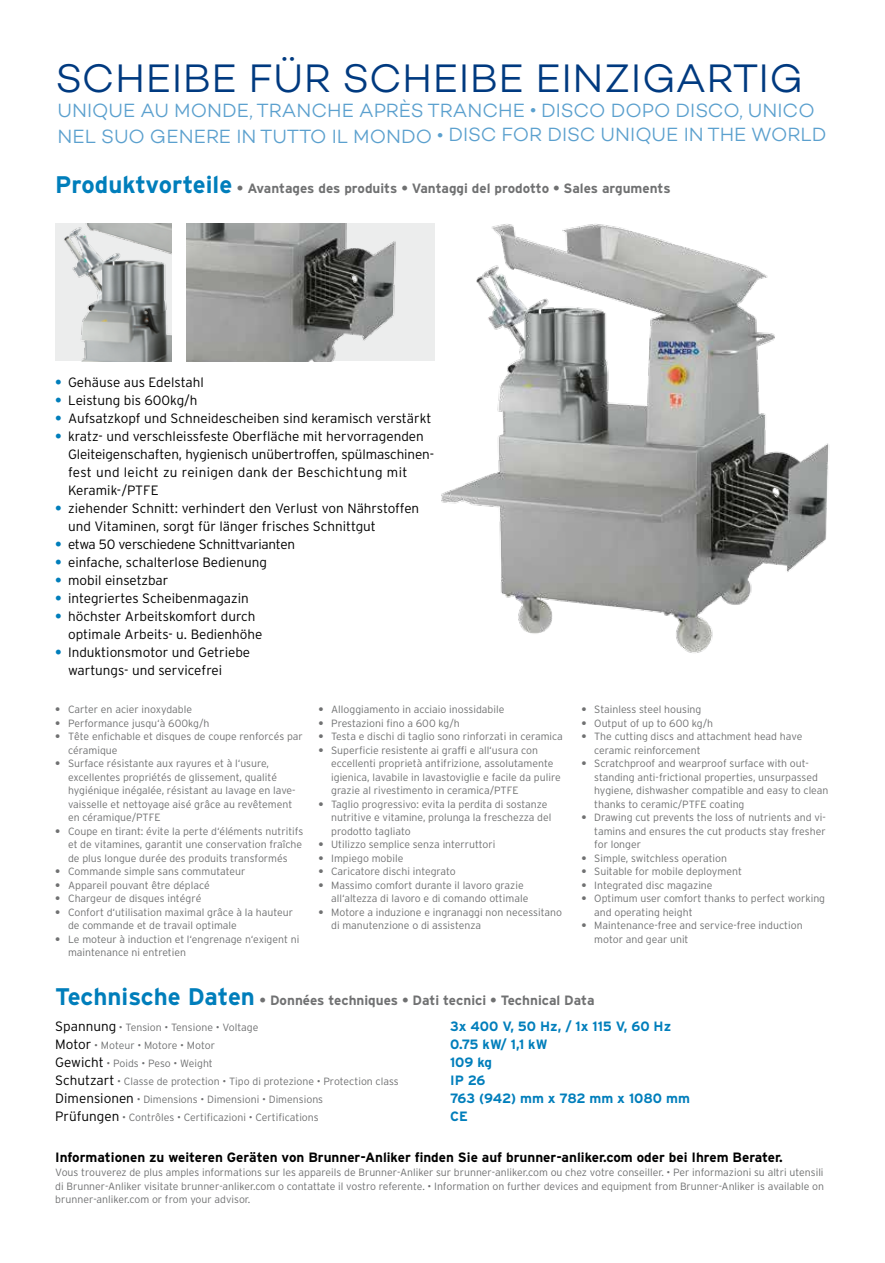
<style>
.page{position:relative;width:885px;height:1263px;background:#fff}
.page>*{position:absolute;margin:0;border:0;box-sizing:border-box;transform-origin:0 0}
.t1{font:300 40.5px "Campton";letter-spacing:.01em;color:#003a80}
.t2{font:300 19.5px/24px "Campton";color:#5ba0ce}
.t3{font:300 13.5px/18px "Interstate";color:#000}
.t4{font:700 13.5px "Interstate";color:#707172}
.t5{font:700 13.5px "Interstate";color:#000}
.t6{font:700 13.5px "Interstate";color:#007ebb}
.t7{font:300 13.5px "Interstate";letter-spacing:-.02em;color:#000}
.t8{font:300 10.5px/13.5px "Interstate";color:#707172}
.s1{font-size:24px;color:#007ebb}
.s2{font-weight:700;color:#007ebb}
.s3{font-weight:700}
.s4{font-size:13.5px;color:#000}
</style>
<div class="page">
<img style="left:441px;top:224px;width:388px;height:429px">
<img style="left:55px;top:223px;width:117px;height:138px">
<div style="left:187px;top:223px;width:248px;height:138px;background:#eceded"></div>
<img style="left:187px;top:223px;width:209px;height:138px">
<h1 class="t1" style="left:55px;top:53px;width:749px">SCHEIBE FÜR SCHEIBE EINZIGARTIG</h1>
<h2 class="t2" style="left:57px;top:98px;width:770px">UNIQUE AU MONDE, TRANCHE APRÈS TRANCHE • DISCO DOPO DISCO, UNICO<br>NEL SUO GENERE IN TUTTO IL MONDO • DISC FOR DISC UNIQUE IN THE WORLD</h2>
<p class="t4" style="left:55px;top:181px;width:617px"><span class="s1">Produktvorteile</span> • Avantages des produits • Vantaggi del prodotto • Sales arguments</p>
<p class="t3" style="left:55px;top:373px;width:150px"><span class="s2">•</span> Gehäuse aus Edelstahl</p>
<p class="t3" style="left:55px;top:391px;width:144px"><span class="s2">•</span> Leistung bis 600kg/h</p>
<p class="t3" style="left:55px;top:409px;width:377px"><span class="s2">•</span> Aufsatzkopf und Schneidescheiben sind keramisch verstärkt</p>
<p class="t3" style="left:68px;top:427px;width:367px;text-indent:-13px"><span class="s2">•</span> kratz- und verschleissfeste Oberfläche mit hervorragenden Gleiteigenschaften, hygienisch unübertroffen, spülmaschinen&shy;fest und leicht zu reinigen dank der Beschichtung mit Keramik-/PTFE</p>
<p class="t3" style="left:68px;top:499px;width:352px;text-indent:-13px"><span class="s2">•</span> ziehender Schnitt: verhindert den Verlust von Nährstoffen und Vitaminen, sorgt für länger frisches Schnittgut</p>
<p class="t7" style="left:55px;top:537px;width:241px"><span class="s2">•</span> etwa 50 verschiedene Schnittvarianten</p>
<p class="t3" style="left:55px;top:553px;width:213px"><span class="s2">•</span> einfache, schalterlose Bedienung</p>
<p class="t3" style="left:55px;top:571px;width:115px"><span class="s2">•</span> mobil einsetzbar</p>
<p class="t3" style="left:55px;top:589px;width:195px"><span class="s2">•</span> integriertes Scheibenmagazin</p>
<p class="t3" style="left:68px;top:607px;width:196px;text-indent:-13px"><span class="s2">•</span> höchster Arbeitskomfort durch optimale Arbeits- u. Bedienhöhe</p>
<p class="t3" style="left:68px;top:643px;width:184px;text-indent:-13px"><span class="s2">•</span> Induktionsmotor und Getriebe wartungs- und servicefrei</p>
<p class="t8" style="left:55px;top:703px;width:138px"><span class="s3">•</span> Carter en acier inoxydable</p>
<p class="t8" style="left:55px;top:716px;width:156px"><span class="s3">•</span> Performance jusqu‘à 600kg/h</p>
<p class="t8" style="left:68px;top:730px;width:236px;text-indent:-13px"><span class="s3">•</span> Tête enfichable et disques de coupe renforcés par céramique</p>
<p class="t8" style="left:68px;top:757px;width:229px;text-indent:-13px"><span class="s3">•</span> Surface résistante aux rayures et à l‘usure, excellentes propriétés de glissement, qualité hygiénique inégalée, résistant au lavage en lave&shy;vaisselle et nettoyage aisé grâce au revêtement en céramique/PTFE</p>
<p class="t8" style="left:68px;top:824px;width:237px;text-align:justify;text-indent:-13px"><span class="s3">•</span> Coupe en tirant: évite la perte d‘éléments nutritifs et de vitamines, garantit une conservation fraîche de plus longue durée des produits transformés</p>
<p class="t8" style="left:55px;top:865px;width:191px"><span class="s3">•</span> Commande simple sans commutateur</p>
<p class="t8" style="left:55px;top:878px;width:156px"><span class="s3">•</span> Appareil pouvant être déplacé</p>
<p class="t8" style="left:55px;top:892px;width:147px"><span class="s3">•</span> Chargeur de disques intégré</p>
<p class="t8" style="left:68px;top:905px;width:226px;text-indent:-13px"><span class="s3">•</span> Confort d‘utilisation maximal grâce à la hauteur de commande et de travail optimale</p>
<p class="t8" style="left:68px;top:932px;width:233px;text-indent:-13px"><span class="s3">•</span> Le moteur à induction et l‘engrenage n‘exigent ni maintenance ni entretien</p>
<p class="t8" style="left:318px;top:703px;width:187px"><span class="s3">•</span> Alloggiamento in acciaio inossidabile</p>
<p class="t8" style="left:318px;top:716px;width:143px"><span class="s3">•</span> Prestazioni fino a 600 kg/h</p>
<p class="t8" style="left:318px;top:730px;width:246px"><span class="s3">•</span> Testa e dischi di taglio sono rinforzati in ceramica</p>
<p class="t8" style="left:331px;top:743px;width:231px;text-indent:-13px"><span class="s3">•</span> Superficie resistente ai graffi e all‘usura con eccellenti proprietà antifrizione, assolutamente igienica, lavabile in lavastoviglie e facile da pulire grazie al rivestimento in ceramica/PTFE</p>
<p class="t8" style="left:331px;top:797px;width:222px;text-indent:-13px"><span class="s3">•</span> Taglio progressivo: evita la perdita di sostanze nutritive e vitamine, prolunga la freschezza del prodotto tagliato</p>
<p class="t8" style="left:318px;top:838px;width:178px"><span class="s3">•</span> Utilizzo semplice senza interruttori</p>
<p class="t8" style="left:318px;top:851px;width:86px"><span class="s3">•</span> Impiego mobile</p>
<p class="t8" style="left:318px;top:865px;width:139px"><span class="s3">•</span> Caricatore dischi integrato</p>
<p class="t8" style="left:331px;top:878px;width:199px;text-indent:-13px"><span class="s3">•</span> Massimo comfort durante il lavoro grazie all‘altezza di lavoro e di comando ottimale</p>
<p class="t8" style="left:331px;top:905px;width:232px;text-indent:-13px"><span class="s3">•</span> Motore a induzione e ingranaggi non necessitano di manutenzione o di assistenza</p>
<p class="t8" style="left:581px;top:703px;width:121px"><span class="s3">•</span> Stainless steel housing</p>
<p class="t8" style="left:581px;top:716px;width:133px"><span class="s3">•</span> Output of up to 600 kg/h</p>
<p class="t8" style="left:594px;top:730px;width:209px;text-indent:-13px"><span class="s3">•</span> The cutting discs and attachment head have ceramic reinforcement</p>
<p class="t8" style="left:594px;top:757px;width:236px;text-indent:-13px"><span class="s3">•</span> Scratchproof and wearproof surface with out&shy;standing anti-frictional properties, unsurpassed hygiene, dishwasher compatible and easy to clean thanks to ceramic/PTFE coating</p>
<p class="t8" style="left:594px;top:811px;width:233px;text-align:justify;text-indent:-13px"><span class="s3">•</span> Drawing cut prevents the loss of nutrients and vi&shy;tamins and ensures the cut products stay fresher for longer</p>
<p class="t8" style="left:581px;top:851px;width:147px"><span class="s3">•</span> Simple, switchless operation</p>
<p class="t8" style="left:581px;top:865px;width:162px"><span class="s3">•</span> Suitable for mobile deployment</p>
<p class="t8" style="left:581px;top:878px;width:133px"><span class="s3">•</span> Integrated disc magazine</p>
<p class="t8" style="left:594px;top:892px;width:232px;text-indent:-13px"><span class="s3">•</span> Optimum user comfort thanks to perfect working and operating height</p>
<p class="t8" style="left:594px;top:919px;width:210px;text-indent:-13px"><span class="s3">•</span> Maintenance-free and service-free induction motor and gear unit</p>
<p class="t4" style="left:55px;top:993px;width:540px"><span class="s1">Technische Daten</span> • Données techniques • Dati tecnici • Technical Data</p>
<p class="t8" style="left:55px;top:1020px;width:204px"><span class="s4">Spannung</span> • Tension • Tensione • Voltage</p>
<p class="t6" style="left:450px;top:1019px;width:222px">3x 400 V, 50 Hz, / 1x 115 V, 60 Hz</p>
<p class="t8" style="left:55px;top:1038px;width:161px"><span class="s4">Motor</span> • Moteur • Motore • Motor</p>
<p class="t6" style="left:450px;top:1037px;width:99px">0.75 kW/ 1,1 kW</p>
<p class="t8" style="left:55px;top:1056px;width:159px"><span class="s4">Gewicht</span> • Poids • Peso • Weight</p>
<p class="t6" style="left:450px;top:1055px;width:44px">109 kg</p>
<p class="t8" style="left:55px;top:1074px;width:345px"><span class="s4">Schutzart</span> • Classe de protection • Tipo di protezione • Protection class</p>
<p class="t6" style="left:450px;top:1073px;width:37px">IP 26</p>
<p class="t8" style="left:55px;top:1092px;width:269px"><span class="s4">Dimensionen</span> • Dimensions • Dimensioni • Dimensions</p>
<p class="t6" style="left:450px;top:1091px;width:241px">763 (942) mm x 782 mm x 1080 mm</p>
<p class="t8" style="left:55px;top:1110px;width:265px"><span class="s4">Prüfungen</span> • Contrôles • Certificazioni • Certifications</p>
<p class="t6" style="left:450px;top:1109px;width:19px">CE</p>
<p class="t5" style="left:55px;top:1149px;width:729px">Informationen zu weiteren Geräten von Brunner-Anliker finden Sie auf brunner-anliker.com oder bei Ihrem Berater.</p>
<p class="t8" style="left:55px;top:1165px;width:770px;line-height:14px;text-align:justify">Vous trouverez de plus amples informations sur les appareils de Brunner-Anliker sur brunner-anliker.com ou chez votre conseiller. • Per informazioni su altri utensili di Brunner-Anliker visitate brunner-anliker.com o contattate il vostro referente. • Information on further devices and equipment from Brunner-Anliker is available on brunner-anliker.com or from your advisor.</p>
</div>
